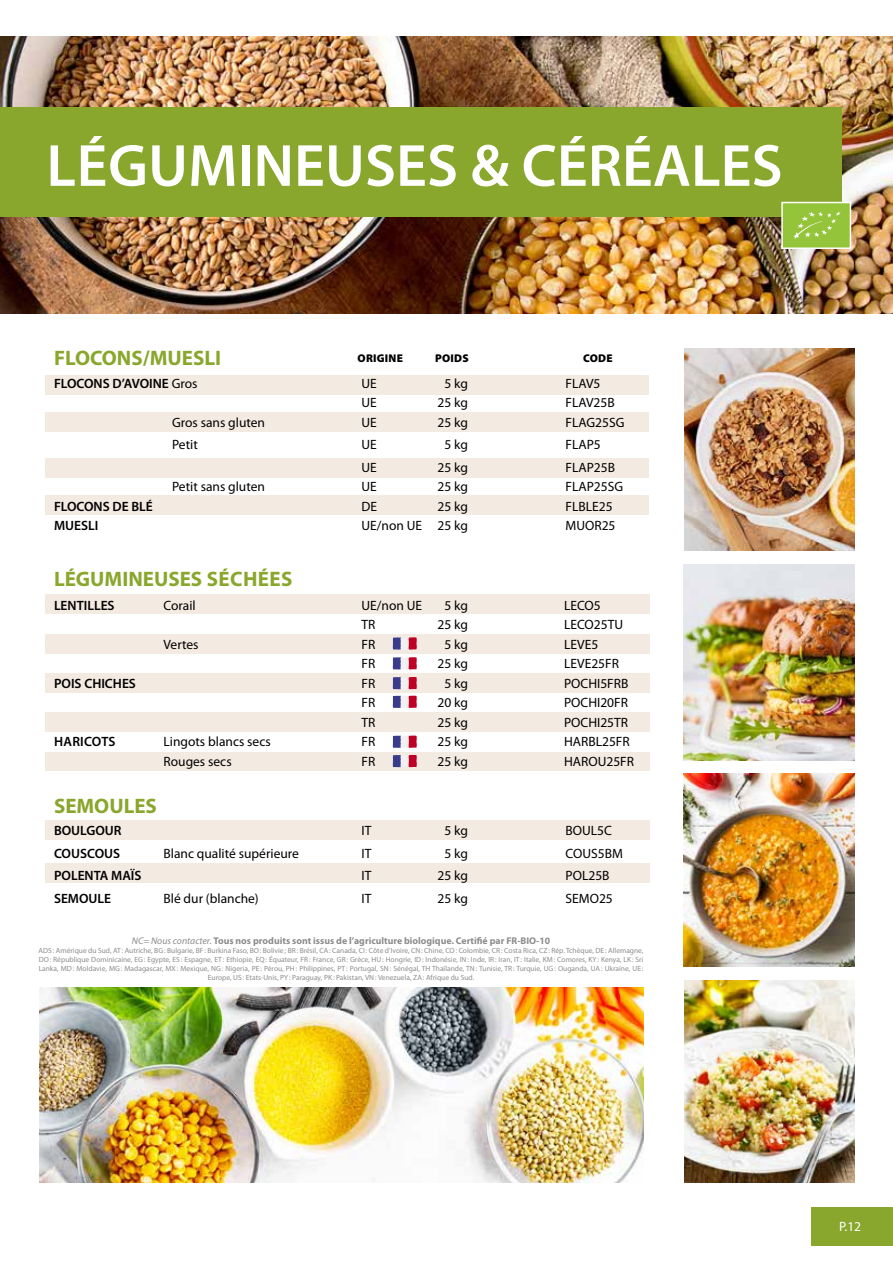
<style>
.page{position:relative;width:893px;height:1263px;background:#fff}
.page>*{position:absolute;margin:0;border:0;box-sizing:border-box;transform-origin:0 0}
.t1{font:600 60px "Myriad Pro";color:#fff}
.t2{font:700 21px "Myriad Pro";color:#88a72c}
.t3{font:13.5px "Myriad Pro";color:#000}
.t4{font:600 13.5px "Myriad Pro";color:#000}
.t5{font:600 13.5px "Myriad Pro";letter-spacing:.02em;color:#000}
.t6{font:13.5px "Myriad Pro";color:#fff}
.t7{font:900 11.25px "Myriad Pro";letter-spacing:.02em;color:#000}
.t8{font:700 9.75px "Myriad Pro";color:#8c8c8c}
.t9{font:7.5px/9px "Myriad Pro";color:#8c8c8c;text-align:center}
.s1{font-weight:400}
.s2{font-weight:400;font-style:italic}
</style>
<div class="page">
<img style="left:0;top:36px;width:893px;height:277px">
<div style="left:0;top:107px;width:841px;height:110px;background:#88a72c"></div>
<div style="left:46px;top:712px;width:604px;height:20px;background:#f3eae1"></div>
<div style="left:46px;top:752px;width:604px;height:19px;background:#f3eae1"></div>
<div style="left:45px;top:673px;width:604px;height:19px;background:#f3eae1"></div>
<div style="left:46px;top:375px;width:603px;height:19px;background:#f3eae1"></div>
<div style="left:46px;top:412px;width:603px;height:20px;background:#f3eae1"></div>
<div style="left:46px;top:458px;width:603px;height:19px;background:#f3eae1"></div>
<div style="left:46px;top:496px;width:603px;height:19px;background:#f3eae1"></div>
<div style="left:45px;top:594px;width:604px;height:20px;background:#f3eae1"></div>
<div style="left:45px;top:634px;width:604px;height:19px;background:#f3eae1"></div>
<div style="left:45px;top:820px;width:604px;height:20px;background:#f3eae1"></div>
<div style="left:45px;top:864px;width:604px;height:19px;background:#f3eae1"></div>
<div style="left:811px;top:1208px;width:82px;height:38px;background:#88a72c"></div>
<svg style="left:393px;top:755px;width:24px;height:12px"></svg>
<svg style="left:393px;top:736px;width:24px;height:12px"></svg>
<div style="left:781px;top:202px;width:70px;height:47px;background:#94c43a;border:2px solid #fff"></div>
<svg style="left:793px;top:212px;width:48px;height:27px"></svg>
<img style="left:39px;top:987px;width:604px;height:196px">
<svg style="left:393px;top:657px;width:24px;height:13px"></svg>
<svg style="left:393px;top:677px;width:24px;height:12px"></svg>
<svg style="left:393px;top:696px;width:24px;height:12px"></svg>
<svg style="left:393px;top:637px;width:24px;height:13px"></svg>
<img style="left:684px;top:980px;width:171px;height:203px">
<img style="left:684px;top:348px;width:171px;height:203px">
<img style="left:684px;top:774px;width:170px;height:192px">
<img style="left:684px;top:564px;width:170px;height:196px">
<h1 class="t1" style="left:46px;top:127px;width:738px">LÉGUMINEUSES &amp; CÉRÉALES</h1>
<h2 class="t2" style="left:54px;top:345px;width:169px">FLOCONS/MUESLI</h2>
<h3 class="t4" style="left:54px;top:375px;width:145px">FLOCONS D’AVOINE <span class="s1">Gros</span></h3>
<h3 class="t3" style="left:362px;top:375px;width:17px">UE</h3>
<h3 class="t3" style="left:444px;top:375px;width:25px">5 kg</h3>
<h3 class="t3" style="left:566px;top:375px;width:36px">FLAV5</h3>
<h3 class="t3" style="left:362px;top:395px;width:17px">UE</h3>
<h3 class="t3" style="left:437px;top:395px;width:32px">25 kg</h3>
<h3 class="t3" style="left:566px;top:395px;width:51px">FLAV25B</h3>
<h3 class="t3" style="left:172px;top:414px;width:94px">Gros sans gluten</h3>
<h3 class="t3" style="left:362px;top:414px;width:17px">UE</h3>
<h3 class="t3" style="left:437px;top:414px;width:32px">25 kg</h3>
<h3 class="t3" style="left:566px;top:414px;width:60px">FLAG25SG</h3>
<h3 class="t3" style="left:172px;top:437px;width:27px">Petit</h3>
<h3 class="t3" style="left:362px;top:437px;width:17px">UE</h3>
<h3 class="t3" style="left:444px;top:437px;width:25px">5 kg</h3>
<h3 class="t3" style="left:566px;top:437px;width:37px">FLAP5</h3>
<h3 class="t3" style="left:362px;top:459px;width:17px">UE</h3>
<h3 class="t3" style="left:437px;top:459px;width:32px">25 kg</h3>
<h3 class="t3" style="left:566px;top:459px;width:51px">FLAP25B</h3>
<h3 class="t3" style="left:172px;top:479px;width:94px">Petit sans gluten</h3>
<h3 class="t3" style="left:362px;top:479px;width:17px">UE</h3>
<h3 class="t3" style="left:437px;top:479px;width:32px">25 kg</h3>
<h3 class="t3" style="left:566px;top:479px;width:59px">FLAP25SG</h3>
<h3 class="t4" style="left:54px;top:498px;width:100px">FLOCONS DE BLÉ</h3>
<h3 class="t3" style="left:362px;top:498px;width:17px">DE</h3>
<h3 class="t3" style="left:437px;top:498px;width:32px">25 kg</h3>
<h3 class="t3" style="left:566px;top:498px;width:49px">FLBLE25</h3>
<h3 class="t4" style="left:54px;top:517px;width:46px">MUESLI</h3>
<h3 class="t3" style="left:362px;top:518px;width:108px">UE/non UE 25 kg</h3>
<h3 class="t3" style="left:566px;top:518px;width:52px">MUOR25</h3>
<h2 class="t2" style="left:54px;top:565px;width:240px">LÉGUMINEUSES SÉCHÉES</h2>
<h3 class="t4" style="left:54px;top:597px;width:62px">LENTILLES</h3>
<h3 class="t3" style="left:163px;top:597px;width:34px">Corail</h3>
<h3 class="t3" style="left:362px;top:597px;width:62px">UE/non UE</h3>
<h3 class="t3" style="left:444px;top:597px;width:25px">5 kg</h3>
<h3 class="t3" style="left:564px;top:597px;width:38px">LECO5</h3>
<h3 class="t3" style="left:362px;top:617px;width:15px">TR</h3>
<h3 class="t3" style="left:437px;top:617px;width:32px">25 kg</h3>
<h3 class="t3" style="left:564px;top:617px;width:61px">LECO25TU</h3>
<h3 class="t3" style="left:163px;top:636px;width:37px">Vertes</h3>
<h3 class="t3" style="left:362px;top:636px;width:15px">FR</h3>
<h3 class="t3" style="left:444px;top:636px;width:25px">5 kg</h3>
<h3 class="t3" style="left:564px;top:636px;width:36px">LEVE5</h3>
<h3 class="t3" style="left:362px;top:656px;width:15px">FR</h3>
<h3 class="t3" style="left:437px;top:656px;width:32px">25 kg</h3>
<h3 class="t3" style="left:564px;top:656px;width:56px">LEVE25FR</h3>
<h3 class="t4" style="left:54px;top:675px;width:83px">POIS CHICHES</h3>
<h3 class="t3" style="left:362px;top:675px;width:15px">FR</h3>
<h3 class="t3" style="left:444px;top:675px;width:25px">5 kg</h3>
<h3 class="t3" style="left:564px;top:675px;width:66px">POCHI5FRB</h3>
<h3 class="t3" style="left:362px;top:695px;width:15px">FR</h3>
<h3 class="t3" style="left:437px;top:695px;width:32px">20 kg</h3>
<h3 class="t3" style="left:564px;top:695px;width:66px">POCHI20FR</h3>
<h3 class="t3" style="left:362px;top:714px;width:15px">TR</h3>
<h3 class="t3" style="left:437px;top:714px;width:32px">25 kg</h3>
<h3 class="t3" style="left:564px;top:714px;width:66px">POCHI25TR</h3>
<h3 class="t5" style="left:54px;top:733px;width:63px">HARICOTS</h3>
<h3 class="t3" style="left:163px;top:734px;width:109px">Lingots blancs secs</h3>
<h3 class="t3" style="left:362px;top:734px;width:15px">FR</h3>
<h3 class="t3" style="left:437px;top:734px;width:32px">25 kg</h3>
<h3 class="t3" style="left:564px;top:734px;width:67px">HARBL25FR</h3>
<h3 class="t3" style="left:163px;top:753px;width:70px">Rouges secs</h3>
<h3 class="t3" style="left:362px;top:753px;width:15px">FR</h3>
<h3 class="t3" style="left:437px;top:753px;width:32px">25 kg</h3>
<h3 class="t3" style="left:564px;top:753px;width:72px">HAROU25FR</h3>
<h2 class="t2" style="left:54px;top:792px;width:104px">SEMOULES</h2>
<h3 class="t4" style="left:54px;top:822px;width:69px">BOULGOUR</h3>
<h3 class="t3" style="left:362px;top:822px;width:11px">IT</h3>
<h3 class="t3" style="left:444px;top:822px;width:25px">5 kg</h3>
<h3 class="t3" style="left:566px;top:822px;width:48px">BOUL5C</h3>
<h3 class="t4" style="left:54px;top:844px;width:68px">COUSCOUS</h3>
<h3 class="t3" style="left:163px;top:845px;width:137px">Blanc qualité supérieure</h3>
<h3 class="t3" style="left:362px;top:845px;width:11px">IT</h3>
<h3 class="t3" style="left:444px;top:845px;width:25px">5 kg</h3>
<h3 class="t3" style="left:566px;top:845px;width:59px">COUS5BM</h3>
<h3 class="t4" style="left:54px;top:867px;width:89px">POLENTA MAÏS</h3>
<h3 class="t3" style="left:362px;top:867px;width:11px">IT</h3>
<h3 class="t3" style="left:437px;top:867px;width:32px">25 kg</h3>
<h3 class="t3" style="left:566px;top:867px;width:46px">POL25B</h3>
<h3 class="t4" style="left:54px;top:889px;width:59px">SEMOULE</h3>
<h3 class="t3" style="left:163px;top:890px;width:97px">Blé dur (blanche)</h3>
<h3 class="t3" style="left:362px;top:890px;width:11px">IT</h3>
<h3 class="t3" style="left:437px;top:890px;width:32px">25 kg</h3>
<h3 class="t3" style="left:566px;top:890px;width:49px">SEMO25</h3>
<h3 class="t7" style="left:358px;top:351px;width:47px">ORIGINE</h3>
<h3 class="t7" style="left:435px;top:351px;width:35px">POIDS</h3>
<h3 class="t7" style="left:583px;top:351px;width:31px">CODE</h3>
<h3 class="t8" style="left:132px;top:934px;width:420px"><span class="s2">NC= Nous contacter.</span> Tous nos produits sont issus de l’agriculture biologique. Certifié par FR-BIO-10</h3>
<p class="t9" style="left:39px;top:945px;width:606px">ADS : Amérique du Sud, AT : Autriche, BG: Bulgarie, BF : Burkina Faso, BO: Bolivie; BR: Brésil, CA: Canada, CI : Côte d’Ivoire, CN: Chine, CO: Colombie, CR: Costa Rica, CZ: Rép. Tchèque, DE : Allemagne, DO: République Dominicaine, EG: Egypte, ES : Espagne, ET : Ethiopie, EQ: Équateur, FR: France, GR: Grèce, HU: Hongrie, ID: Indonésie, IN: Inde, IR: Iran, IT : Italie, KM: Comores, KY: Kenya, LK: Sri Lanka, MD: Moldavie, MG: Madagascar, MX: Mexique, NG: Nigeria, PE : Pérou, PH: Philippines, PT : Portugal, SN: Sénégal, TH Thaïlande, TN: Tunisie, TR: Turquie, UG: Ouganda, UA: Ukraine, UE :<br>Europe, US : Etats-Unis, PY: Paraguay, PK: Pakistan, VN: Venezuela, ZA: Afrique du Sud.</p>
<h3 class="t6" style="left:839px;top:1218px;width:23px">P.12</h3>
</div>
